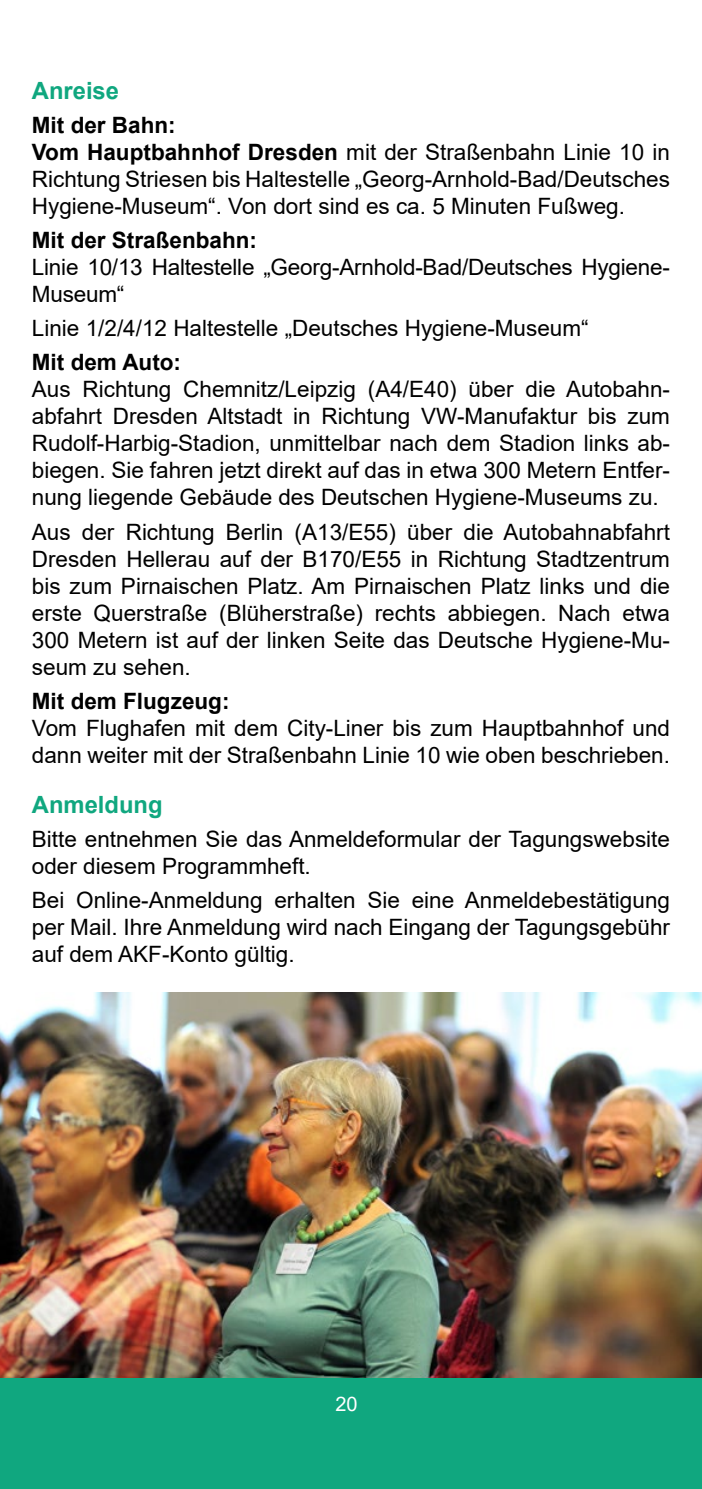
<style>
.page{position:relative;width:702px;height:1489px;background:#fff}
.page>*{position:absolute;margin:0;border:0;box-sizing:border-box;transform-origin:0 0}
.t1{font:700 23.75px "Arial";color:#10a77f}
.t2{font:22.5px/27px "Arial";color:#000}
.t3{font:700 22.5px "Arial";color:#000}
.t4{font:20px "Arial";color:#fff}
.s1{font-weight:700}
</style>
<div class="page">
<div style="left:0;top:1376px;width:702px;height:112px;background:#10a77f"></div>
<img style="left:0;top:992px;width:702px;height:385px">
<p class="t1" style="left:32px;top:74px;width:89px">Anreise</p>
<p class="t2" style="left:32px;top:111px;width:639px"><span class="s1">Mit der Bahn:<br>Vom Hauptbahnhof Dresden</span> mit der Straßenbahn Linie 10 in Richtung Striesen bis Haltestelle „Georg-Arnhold-Bad/Deutsches Hygiene-Museum“. Von dort sind es ca. 5 Minuten Fußweg.</p>
<p class="t3" style="left:32px;top:224px;width:227px">Mit der Straßenbahn:</p>
<p class="t2" style="left:32px;top:253px;width:639px">Linie 10/13 Haltestelle „Georg-Arnhold-Bad/Deutsches Hygiene-<br>Museum“</p>
<p class="t2" style="left:32px;top:315px;width:558px">Linie 1/2/4/12 Haltestelle „Deutsches Hygiene-Museum“</p>
<p class="t3" style="left:32px;top:346px;width:151px">Mit dem Auto:</p>
<p class="t2" style="left:32px;top:376px;width:639px;text-align:justify">Aus Richtung Chemnitz/Leipzig (A4/E40) über die Autobahn&shy;abfahrt Dresden Altstadt in Richtung VW-Manufaktur bis zum Rudolf-Harbig-Stadion, unmittelbar nach dem Stadion links ab&shy;biegen. Sie fahren jetzt direkt auf das in etwa 300 Metern Entfer&shy;nung liegende Gebäude des Deutschen Hygiene-Museums zu.</p>
<p class="t2" style="left:32px;top:518px;width:639px;text-align:justify">Aus der Richtung Berlin (A13/E55) über die Autobahnabfahrt Dresden Hellerau auf der B170/E55 in Richtung Stadtzentrum bis zum Pirnaischen Platz. Am Pirnaischen Platz links und die erste Querstraße (Blüherstraße) rechts abbiegen. Nach etwa 300 Metern ist auf der linken Seite das Deutsche Hygiene-Mu&shy;seum zu sehen.</p>
<p class="t3" style="left:32px;top:685px;width:199px">Mit dem Flugzeug:</p>
<p class="t2" style="left:32px;top:714px;width:639px">Vom Flughafen mit dem City-Liner bis zum Hauptbahnhof und dann weiter mit der Straßenbahn Linie 10 wie oben beschrieben.</p>
<p class="t1" style="left:32px;top:787px;width:132px">Anmeldung</p>
<p class="t2" style="left:32px;top:825px;width:639px">Bitte entnehmen Sie das Anmeldeformular der Tagungswebsite oder diesem Programmheft.</p>
<p class="t2" style="left:32px;top:886px;width:639px;text-align:justify">Bei Online-Anmeldung erhalten Sie eine Anmeldebestätigung per Mail. Ihre Anmeldung wird nach Eingang der Tagungsgebühr auf dem AKF-Konto gültig.</p>
<p class="t4" style="left:335px;top:1389px;width:24px">20</p>
</div>
